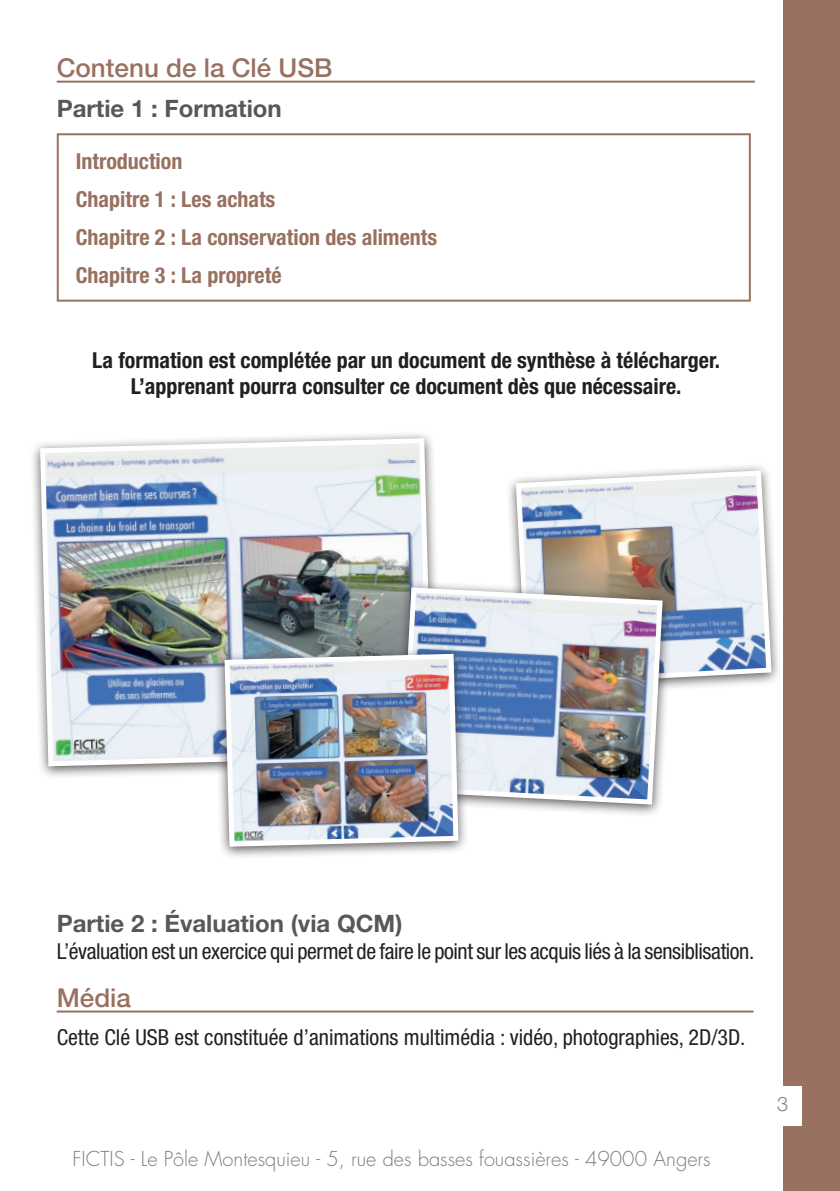
<style>
.page{position:relative;width:840px;height:1191px;background:#fff}
.page>*{position:absolute;margin:0;border:0;box-sizing:border-box;transform-origin:0 0}
.t1{font:500 26px "Helvetica Neue";color:#987160}
.t2{font:700 24px "Helvetica Neue LT Std";color:#57585a}
.t3{font:700 condensed 22px/26.4px "Helvetica Neue";color:#231f20;text-align:center}
.t4{font:700 condensed 22px/37.8px "Helvetica Neue";color:#987160}
.t5{font:condensed 22px "Helvetica Neue";letter-spacing:-.02em;color:#231f20}
.t6{font:condensed 22px "Helvetica Neue";color:#231f20}
.t7{font:300 20px "Futura";color:#767f83}
.t8{font:300 20px "Helvetica Neue LT Std";color:#808285}
</style>
<div class="page">
<div style="left:782px;top:0;width:57px;height:1191px;background:#987160"></div>
<div style="left:764px;top:1086px;width:37px;height:39px;background:#fff"></div>
<hr style="left:57px;top:81px;width:697px;height:2px;background:#987160">
<hr style="left:57px;top:1010px;width:696px;height:2px;background:#987160">
<div style="left:57px;top:133px;width:693px;height:169px;border:2px solid #987160"></div>
<div style="left:30px;top:431px;width:412px;height:348px;background:#231f20;opacity:.75"></div>
<img style="left:38px;top:436px;width:397px;height:333px">
<div style="left:505px;top:463px;width:276px;height:235px;background:#231f20;opacity:.75"></div>
<svg style="left:513px;top:468px;width:260px;height:220px;background:#c8cbd3"></svg>
<div style="left:390px;top:580px;width:282px;height:237px;background:#231f20;opacity:.75"></div>
<img style="left:398px;top:585px;width:266px;height:222px">
<div style="left:214px;top:646px;width:254px;height:214px;background:#231f20;opacity:.75"></div>
<img style="left:222px;top:651px;width:238px;height:198px">
<p class="t1" style="left:57px;top:52px;width:277px">Contenu de la Clé USB</p>
<p class="t2" style="left:57px;top:94px;width:226px">Partie 1 : Formation</p>
<p class="t4" style="left:76px;top:142px;width:362px">Introduction<br>Chapitre 1 : Les achats<br>Chapitre 2 : La conservation des aliments<br>Chapitre 3 : La propreté</p>
<p class="t3" style="left:92px;top:346px;width:629px">La formation est complétée par un document de synthèse à télécharger.<br>L’apprenant pourra consulter ce document dès que nécessaire.</p>
<p class="t2" style="left:57px;top:908px;width:347px">Partie 2 : Évaluation (via QCM)</p>
<p class="t5" style="left:57px;top:938px;width:698px">L’évaluation est un exercice qui permet de faire le point sur les acquis liés à la sensiblisation.</p>
<p class="t1" style="left:57px;top:982px;width:76px">Média</p>
<p class="t6" style="left:57px;top:1024px;width:690px">Cette Clé USB est constituée d’animations multimédia : vidéo, photographies, 2D/3D.</p>
<p class="t7" style="left:73px;top:1145px;width:639px">FICTIS - Le Pôle Montesquieu - 5, rue des basses fouassières - 49000 Angers</p>
<p class="t8" style="left:776px;top:1091px;width:13px">3</p>
</div>
